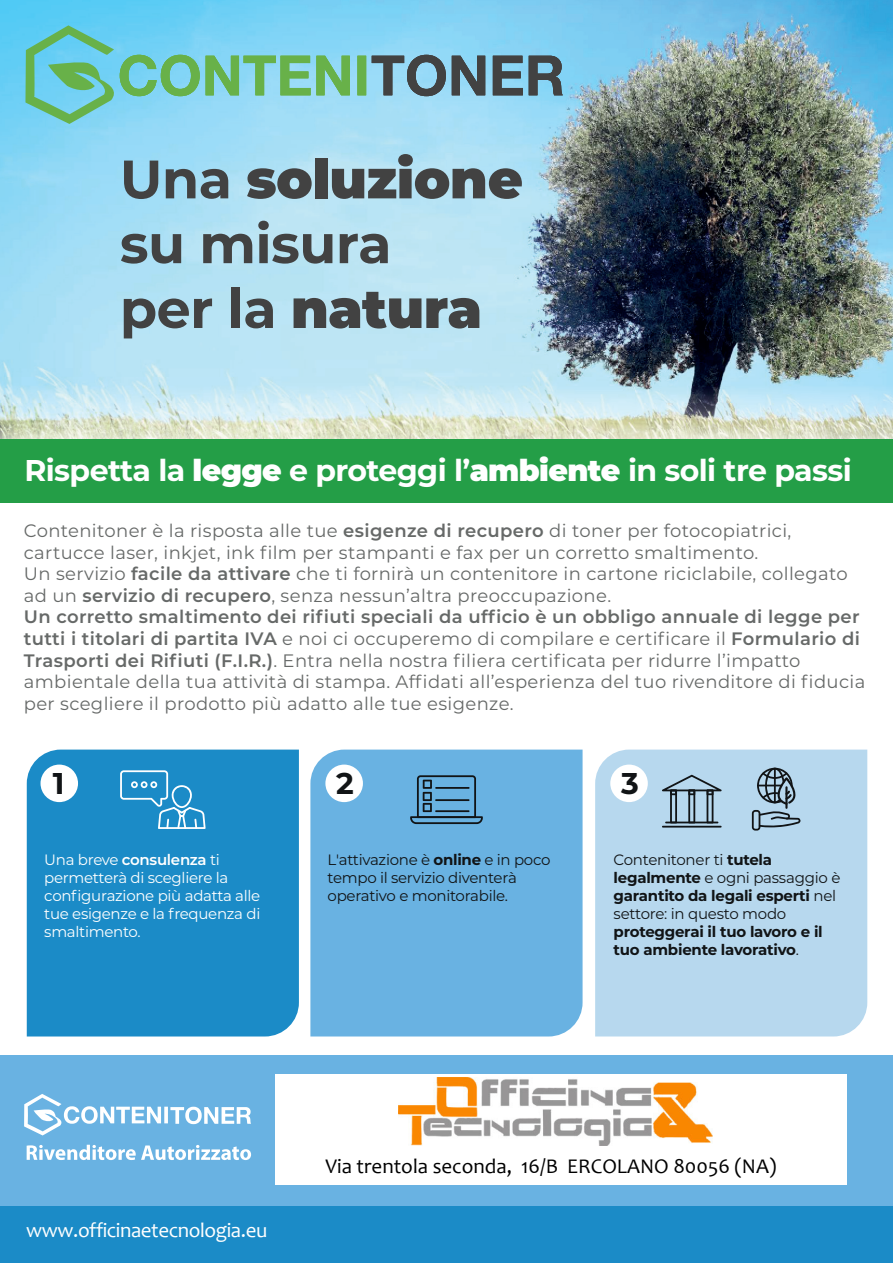
<style>
.page{position:relative;width:893px;height:1263px;background:#fff}
.page>*{position:absolute;margin:0;border:0;box-sizing:border-box;transform-origin:0 0}
.t1{font:700 54px/64.8px "Montserrat";letter-spacing:-.01em;color:#424242}
.t2{font:700 30px "Montserrat";letter-spacing:-.02em;color:#fff}
.t3{font:700 30px "Montserrat";color:#111416}
.t4{font:21px "Candara";color:#000}
.t5{font:21px "Candara";letter-spacing:-.02em;color:#fff}
.t6{font:18px/21.6px "Montserrat";letter-spacing:.02em;color:#666968}
.t7{font:15px/18px "Montserrat";letter-spacing:-.02em;color:#111416}
.t8{font:15px/18px "Montserrat";letter-spacing:-.02em;color:#fff}
.t9{font:700 15px/18px "Montserrat";letter-spacing:-.015em;color:#111416}
.s1{font-weight:900}
.s2{font-weight:600}
.s3{font-weight:700}
.s4{font-weight:400}
</style>
<div class="page">
<div style="left:0;top:1055px;width:893px;height:208px;background:#69b2e2"></div>
<div style="left:275px;top:1074px;width:572px;height:111px;background:#fff"></div>
<div style="left:0;top:1206px;width:893px;height:57px;background:#1b8bc7"></div>
<img style="left:0;top:0;width:893px;height:439px">
<svg style="left:372px;top:55px;width:191px;height:41px;background:#688997"></svg>
<svg style="left:25px;top:25px;width:341px;height:99px;background:#7ccccb"></svg>
<div style="left:0;top:439px;width:893px;height:64px;background:#249e47"></div>
<div style="left:27px;top:749px;width:272px;height:287px;background:#1b8bc7"></div>
<div style="left:310px;top:749px;width:273px;height:287px;background:#69b2e2"></div>
<div style="left:595px;top:749px;width:272px;height:287px;background:#b7d8ee"></div>
<div style="left:41px;top:764px;width:37px;height:38px;background:#fff;border-radius:50%"></div>
<div style="left:325px;top:764px;width:38px;height:38px;background:#fff;border-radius:50%"></div>
<div style="left:610px;top:764px;width:38px;height:38px;background:#fff;border-radius:50%"></div>
<svg style="left:120px;top:770px;width:86px;height:59px;background:#3e9ccf"></svg>
<svg style="left:410px;top:775px;width:73px;height:49px;background:#558fb5"></svg>
<hr style="left:435px;top:787px;width:35px;height:2px;background:#111416">
<hr style="left:435px;top:799px;width:34px;height:2px;background:#111416">
<hr style="left:662px;top:826px;width:60px;height:1px;background:#111416">
<svg style="left:662px;top:775px;width:60px;height:48px;background:#90aabc"></svg>
<svg style="left:752px;top:768px;width:49px;height:62px;background:#88a1b1"></svg>
<svg style="left:24px;top:1094px;width:227px;height:41px"></svg>
<svg style="left:27px;top:1145px;width:224px;height:15px"></svg>
<img style="left:398px;top:1078px;width:314px;height:67px">
<h1 class="t1" style="left:120px;top:144px;width:405px">Una <span class="s1">soluzione </span>su misura<br>per la <span class="s1">natura</span></h1>
<h2 class="t2" style="left:24px;top:449px;width:829px">Rispetta la <span class="s1">legge</span> e proteggi l’<span class="s1">ambiente</span> in soli tre passi</h2>
<p class="t6" style="left:24px;top:519px;width:843px">Contenitoner è la risposta alle tue <span class="s2">esigenze di recupero</span> di toner per fotocopiatrici, cartucce laser, inkjet, ink film per stampanti e fax per un corretto smaltimento.<br>Un servizio <span class="s2">facile da attivare</span> che ti fornirà un contenitore in cartone riciclabile, collegato ad un <span class="s2">servizio di recupero</span>, senza nessun’altra preoccupazione.<br><span class="s2">Un corretto smaltimento dei rifiuti speciali da ufficio è un obbligo annuale di legge per tutti i titolari di partita IVA</span> e noi ci occuperemo di compilare e certificare il <span class="s2">Formulario di Trasporti dei Rifiuti (F.I.R.)</span>. Entra nella nostra filiera certificata per ridurre l’impatto ambientale della tua attività di stampa. Affidati all’esperienza del tuo rivenditore di fiducia per scegliere il prodotto più adatto alle tue esigenze.</p>
<h2 class="t3" style="left:53px;top:762px;width:13px">1</h2>
<h2 class="t3" style="left:336px;top:762px;width:19px">2</h2>
<h2 class="t3" style="left:621px;top:762px;width:19px">3</h2>
<p class="t8" style="left:44px;top:850px;width:218px">Una breve <span class="s2">consulenza</span> ti permetterà di scegliere la configurazione più adatta alle tue esigenze e la frequenza di smaltimento.</p>
<p class="t7" style="left:328px;top:850px;width:224px">L'attivazione è <span class="s3">online</span> e in poco tempo il servizio diventerà operativo e monitorabile.</p>
<p class="t7" style="left:614px;top:850px;width:228px">Contenitoner ti <span class="s3">tutela legalmente</span> e ogni passaggio è <span class="s3">garantito da legali esperti</span> nel settore: in questo modo</p>
<p class="t9" style="left:614px;top:921px;width:211px">proteggerai il tuo lavoro e il tuo ambiente lavorativo<span class="s4">.</span></p>
<p class="t5" style="left:26px;top:1217px;width:243px">www.officinaetecnologia.eu</p>
<p class="t4" style="left:326px;top:1153px;width:452px">Via trentola seconda, 16/B ERCOLANO 80056 (NA)</p>
</div>
